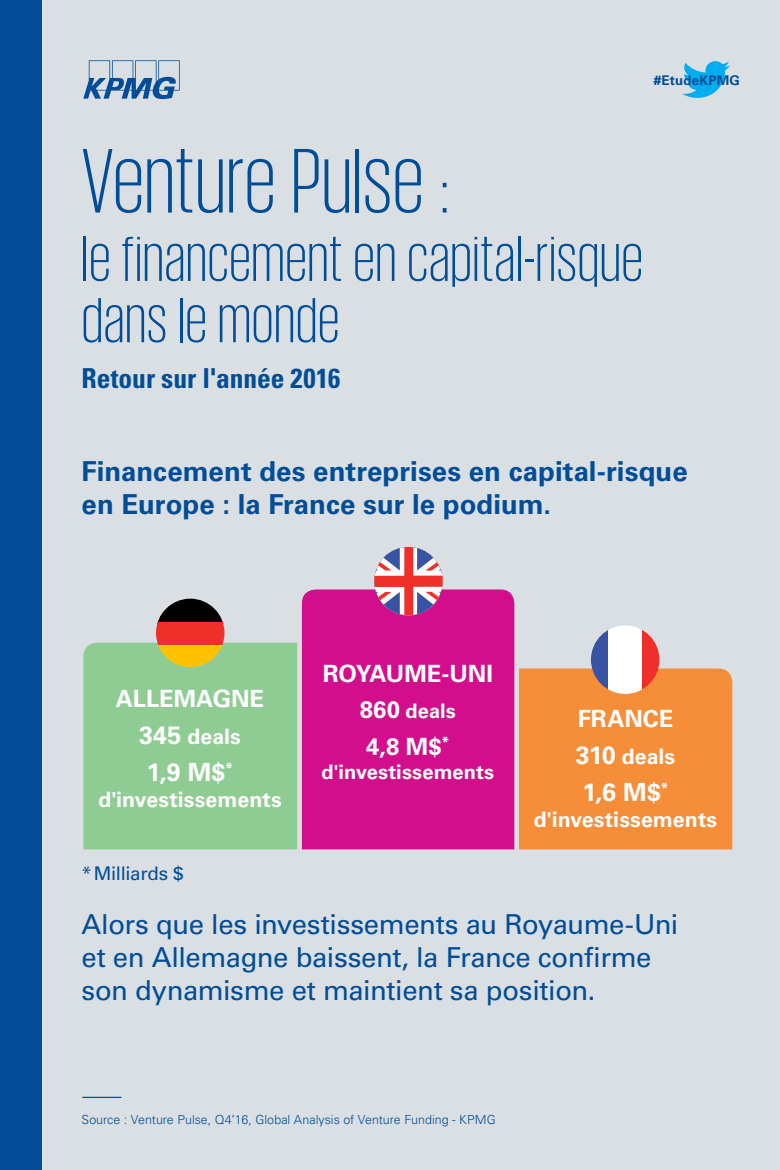
<style>
.page{position:relative;width:780px;height:1170px;background:#fff}
.page>*{position:absolute;margin:0;border:0;box-sizing:border-box;transform-origin:0 0}
.t1{font:300 93.75px "KPMG App";letter-spacing:.005em;color:#014d97}
.t2{font:300 65px/61.2px "KPMG App";letter-spacing:.01em;color:#014d97}
.t3{font:27.5px/33px "Univers LT Std";letter-spacing:-.015em;color:#014d97}
.t4{font:700 27.5px/33px "Univers LT Std";letter-spacing:.005em;color:#014d97}
.t5{font:700 condensed 27.5px "Univers LT Std";color:#014d97}
.t6{font:700 25px "Univers LT Std";color:#fff}
.t7{font:700 23.75px "Univers LT Std";letter-spacing:-.005em;color:#fff}
.t8{font:700 21.25px "Univers LT Std";letter-spacing:.005em;color:#fff}
.t9{font:700 20px "Univers LT Std";letter-spacing:.005em;color:#fff}
.t10{font:18.75px "Univers LT Std";letter-spacing:-.02em;color:#014d97}
.t11{font:700 13.38px "Univers LT Std";letter-spacing:.01em;color:#014d97}
.t12{font:300 12.5px "Univers LT Std";color:#014d97}
.s1{font-size:25px}
.s2{font-size:23.75px}
</style>
<div class="page">
<div style="left:0;top:0;width:780px;height:1169px;background:#dadfe4"></div>
<div style="left:0;top:0;width:41px;height:1169px;background:#014d97"></div>
<div style="left:83px;top:642px;width:214px;height:207px;background:#8fcc94"></div>
<div style="left:519px;top:668px;width:213px;height:181px;background:#f68d38"></div>
<svg style="left:158px;top:598px;width:65px;height:23px"></svg>
<div style="left:156px;top:621px;width:68px;height:24px;background:#ee2f2a"></div>
<svg style="left:156px;top:644px;width:68px;height:23px;background:#dbbe2e"></svg>
<svg style="left:591px;top:629px;width:18px;height:65px"></svg>
<div style="left:609px;top:625px;width:33px;height:69px;background:#fff"></div>
<svg style="left:642px;top:630px;width:17px;height:64px"></svg>
<div style="left:302px;top:589px;width:212px;height:260px;background:#d20e8c"></div>
<svg style="left:374px;top:547px;width:68px;height:68px;background:#cd849d"></svg>
<hr style="left:82px;top:1096px;width:39px;height:1px;background:#014d97">
<svg style="left:83px;top:60px;width:97px;height:39px"></svg>
<svg style="left:682px;top:61px;width:48px;height:37px"></svg>
<p class="t11" style="left:653px;top:72px;width:87px">#EtudeKPMG</p>
<h1 class="t1" style="left:81px;top:136px;width:370px">Venture Pulse :</h1>
<h2 class="t2" style="left:81px;top:227px;width:563px">le financement en capital-risque dans le monde</h2>
<p class="t5" style="left:81px;top:361px;width:260px">Retour sur l'année 2016</p>
<p class="t4" style="left:81px;top:455px;width:607px">Financement des entreprises en capital-risque en Europe : la France sur le podium.</p>
<p class="t7" style="left:116px;top:684px;width:150px">ALLEMAGNE</p>
<p class="t8" style="left:139px;top:724px;width:103px"><span class="s1">345</span> deals</p>
<p class="t6" style="left:147px;top:757px;width:88px">1,9 M$<sup>*</sup></p>
<p class="t8" style="left:98px;top:786px;width:185px">d'investissements</p>
<p class="t7" style="left:322px;top:660px;width:172px">ROYAUME-UNI</p>
<p class="t9" style="left:360px;top:699px;width:98px"><span class="s2">860</span> deals</p>
<p class="t7" style="left:366px;top:732px;width:85px">4,8 M$<sup>*</sup></p>
<p class="t9" style="left:321px;top:760px;width:174px">d'investissements</p>
<p class="t7" style="left:577px;top:704px;width:97px">FRANCE</p>
<p class="t8" style="left:576px;top:744px;width:101px"><span class="s1">310</span> deals</p>
<p class="t6" style="left:582px;top:777px;width:88px">1,6 M$<sup>*</sup></p>
<p class="t8" style="left:534px;top:806px;width:185px">d'investissements</p>
<p class="t10" style="left:81px;top:861px;width:103px">*Milliards $</p>
<p class="t3" style="left:81px;top:907px;width:598px">Alors que les investissements au Royaume-Uni et en Allemagne baissent, la France confirme son dynamisme et maintient sa position.</p>
<p class="t12" style="left:81px;top:1111px;width:416px">Source : Venture Pulse, Q4’16, Global Analysis of Venture Funding - KPMG</p>
</div>
